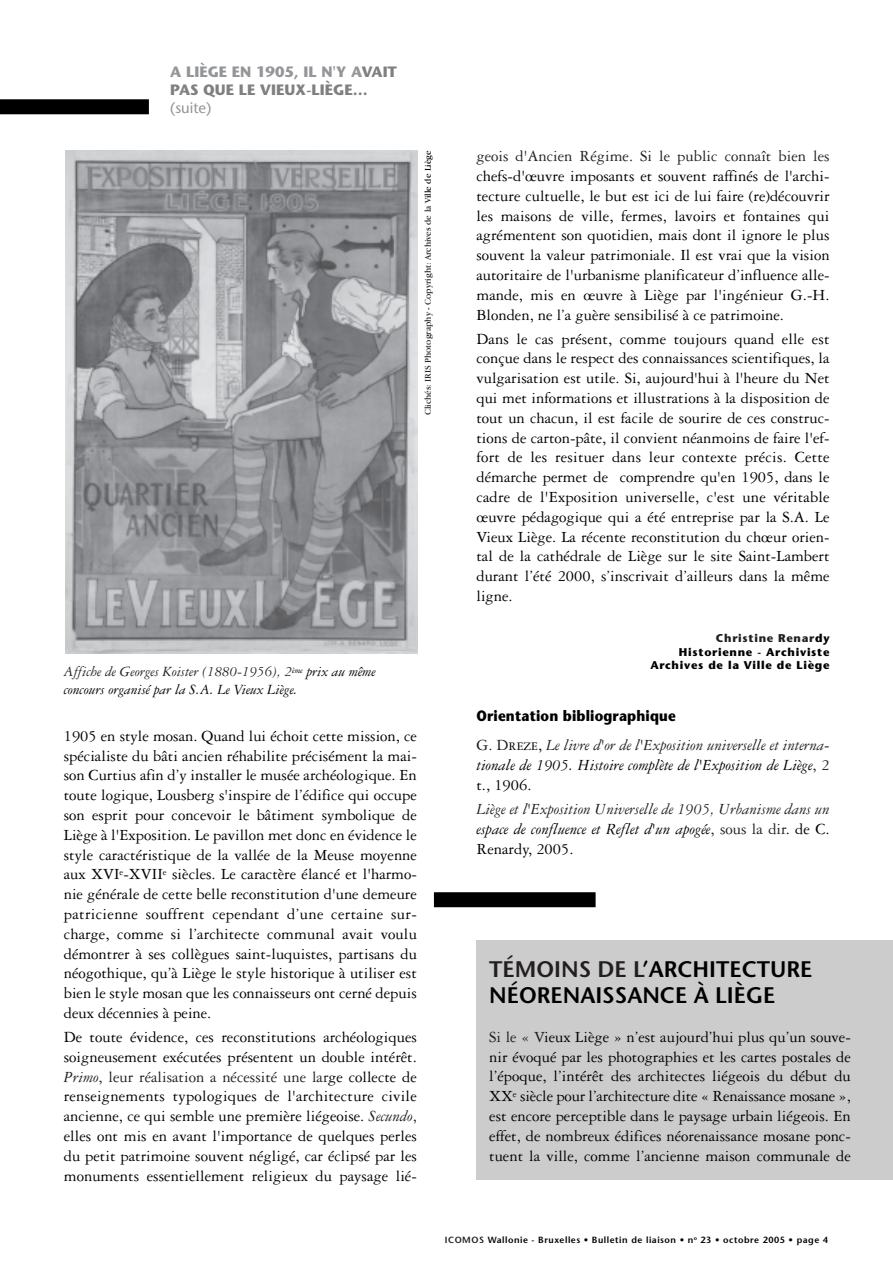
<style>
.page{position:relative;width:893px;height:1263px;background:#fff}
.page>*{position:absolute;margin:0;border:0;box-sizing:border-box;transform-origin:0 0}
.t1{font:600 22.5px/25.5px "Stone Sans";color:#000}
.t2{font:16.5px/19.8px "Garamond Three";color:#000;text-align:justify}
.t3{font:italic 16.5px/19.8px "Garamond Three";color:#231f20;text-align:justify}
.t4{font:italic 16.5px/19.8px "Garamond Three";color:#000;text-align:justify}
.t5{font:16.5px "Garamond Three";color:#231f20}
.t6{font:italic 15px/18px "Garamond Three";color:#000}
.t7{font:700 15px/18px "Stone Sans";color:#808080}
.t8{font:700 15px "Stone Sans";letter-spacing:.01em;color:#000;scale:.9 1}
.t9{font:15px "Stone Sans";color:#939598}
.t10{font:700 11.25px/13.5px "Stone Sans";letter-spacing:.065em;color:#000;text-align:right}
.t11{font:600 9px "Stone Sans";letter-spacing:.055em;color:#000}
.t12{font:9px "Garamond IT Cby BT";color:#231f20}
.s1{color:#939598}
.s2{color:#000}
.s3{color:#231f20}
.s4{font-style:italic;color:#231f20}
.s5{font-style:normal;color:#231f20}
.s6{font-style:normal;font-size:12.3px}
.s7{font-style:normal}
.s8{font-style:normal;color:#000}
</style>
<div class="page">
<img style="left:66px;top:150px;width:351px;height:503px">
<div style="left:0;top:99px;width:149px;height:15px;background:#000"></div>
<div style="left:476px;top:940px;width:416px;height:239px;background:#ccc"></div>
<div style="left:434px;top:892px;width:161px;height:15px;background:#000"></div>
<p class="t7" style="left:170px;top:64px;width:228px"><span class="s1">A LIÈGE EN 1905, IL N'Y A</span>VAIT<br>PAS QUE LE VIEUX-LIÈGE…</p>
<p class="t9" style="left:170px;top:102px;width:43px">(suite)</p>
<p class="t12" style="left:424px;top:415px;width:267px;rotate:-90deg">Clichés: IRIS Photography - Copyright: Archives de la V<span class="s2">ille de Liège</span></p>
<p class="t6" style="left:64px;top:664px;width:313px"><span class="s3">Affiche de Georges Koister (1880-1956), 2</span><sup>ème</sup> prix au même concours organisé par la S.A. Le Vieux Liège.</p>
<p class="t2" style="left:64px;top:727px;width:354px">1905 en style mosan. Quand lui échoit cette mission, ce spécialiste du bâti ancien réhabilite précisément la mai&shy;son Curtius afin d’y installer le musée archéologique. En toute logique, Lousberg s'inspire de l’édifice qui occupe son esprit pour concevoir le bâtiment symbolique de Liège à l'Exposition. Le pavillon met donc en évidence le style caractéristique de la vallée de la Meuse moyenne aux XVI<sup>e</sup>-XVII<sup>e</sup> siècles. Le caractère élancé et l'harmo&shy;nie générale de cette belle reconstitution d'une demeure patricienne souffrent cependant d’une certaine sur&shy;charge, comme si l’architecte communal avait voulu démontrer à ses collègues saint-luquistes, partisans du néogothique, qu’à Liège le style historique à utiliser est bien le style mosan que les connaisseurs ont cerné depuis deux décennies à peine.</p>
<p class="t2" style="left:64px;top:1029px;width:354px">De toute évidence, ces reconstitutions archéologiques soigneusement exécutées présentent un double intérêt.<br><span class="s4">Primo</span><span class="s3">, leur réalisation a nécessité une lar</span>ge collecte de renseignements typologiques de l'architecture civile ancienne, ce qui semble une première liégeoise. <span class="s4">Secundo</span><span class="s3">, </span>elles ont mis en avant l'importance de quelques perles du petit patrimoine souvent négligé, car éclipsé par les monuments essentiellement religieux du paysage lié-</p>
<p class="t5" style="left:476px;top:150px;width:354px">geois d'Ancien Régime. Si le public connaît bien les</p>
<p class="t2" style="left:476px;top:167px;width:354px">chefs-d'œuvre imposants et souvent raffinés de l'archi&shy;tecture cultuelle, le but est ici de lui faire (re)découvrir les maisons de ville, fermes, lavoirs et fontaines qui agrémentent son quotidien, mais dont il ignore le plus souvent la valeur patrimoniale. Il est vrai que la vision autoritaire de l'urbanisme planificateur d’influence alle&shy;mande, mis en œuvre à Liège par l'ingénieur G.-H.<br>Blonden, ne l’a guère sensibilisé à ce patrimoine.</p>
<p class="t2" style="left:476px;top:330px;width:354px">Dans le cas présent, comme toujours quand elle est conçue dans le respect des connaissances scientifiques, la vulgarisation est utile. Si, aujourd'hui à l'heure du Net qui met informations et illustrations à la disposition de tout un chacun, il est facile de sourire de ces construc&shy;tions de carton-pâte, il convient néanmoins de faire l'ef&shy;fort de les resituer dans leur contexte précis. Cette démarche permet de comprendre qu'en 1905, dans le cadre de l'Exposition universelle, c'est une véritable œuvre pédagogique qui a été entreprise par la S.A. Le Vieux Liège. La récente reconstitution du chœur orien&shy;tal de la cathédrale de Liège sur le site Saint-Lambert durant l’été 2000, s’inscrivait d’ailleurs dans la même ligne.</p>
<p class="t10" style="left:650px;top:633px;width:181px"><span class="s3">Christine Renar</span>dy<br>Historienne - Archiviste<br>Archives de la Ville de Liège</p>
<p class="t8" style="left:476px;top:710px;width:223px">Orientation bibliographique</p>
<p class="t4" style="left:476px;top:737px;width:354px"><span class="s5">G. D</span><span class="s6">REZE</span><span class="s7">,</span> <span class="s3">Le livre d'or de l'Exposition universelle et interna&shy;</span>tionale de 1905. Histoire complète de l'Exposition de Liège<span class="s5">, 2 </span><span class="s7">t., 1906.</span></p>
<p class="t3" style="left:476px;top:801px;width:354px">Liège et l'Exposition Universelle de 1905, Urbanisme dans un <span class="s2">espace de confluence et Reflet d'un apogée</span><span class="s7">, sous la dir</span><span class="s8">. de C.<br>Renardy, 2005.</span></p>
<h1 class="t1" style="left:489px;top:959px;width:324px"><span class="s3">TÉMOINS DE L</span>’ARCHITECTURE<br>NÉORENAISSANCE À LIÈGE</h1>
<p class="t2" style="left:489px;top:1028px;width:363px"><span class="s3">Si le « V</span>ieux Liège » n’est aujourd’hui plus qu’un souve&shy;nir évoqué par les photographies et les cartes postales de l’époque, l’intérêt des architectes liégeois du début du XX<sup>e</sup> siècle pour l’architecture dite « Renaissance mosane », est encore perceptible dans le paysage urbain liégeois. En effet, de nombreux édifices néorenaissance mosane ponc&shy;tuent la ville, comme l’ancienne maison communale de</p>
<p class="t11" style="left:445px;top:1236px;width:385px"><span class="s3">ICOMOS</span> Wallonie - Bruxelles • Bulletin de liaison • n<sup>o</sup> 23 • octobre 2005 • page 4</p>
</div>
